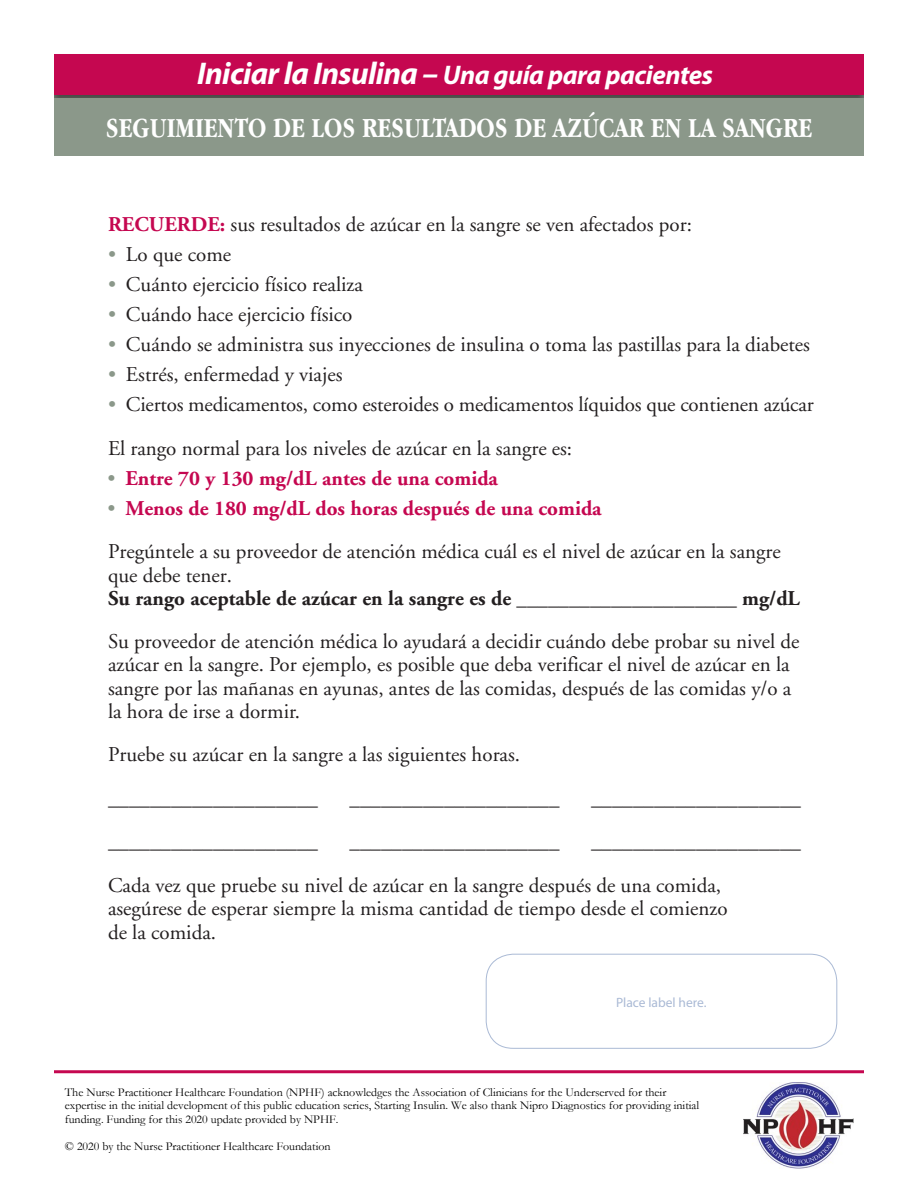
<style>
.page{position:relative;width:918px;height:1188px;background:#fff}
.page>*{position:absolute;margin:0;border:0;box-sizing:border-box;transform-origin:0 0}
.t1{font:700 28.5px "Apple Garamond";color:#fff}
.t2{font:italic 700 27px "Myriad Pro";letter-spacing:-.02em;color:#fff}
.t3{font:21px/23.2px "Adobe Garamond";color:#231f20}
.t4{font:700 21px "Adobe Garamond";color:#c50750}
.t5{font:13.5px "Myriad Pro";color:#aabad5}
.t6{font:12px/13.5px "Garamond";color:#000}
.s1{font-size:31.5px}
.s2{font-weight:700;color:#c50750}
.s3{color:#8b988a}
.s4{font-family:"Adobe Garamond Pro"}
.s5{font-weight:400;color:#8b988a}
.s6{font-weight:700}
</style>
<div class="page">
<hr style="left:54px;top:1070px;width:810px;height:3px;background:#c50750">
<div style="left:54px;top:68px;width:810px;height:88px;background:#8b988a"></div>
<div style="left:46px;top:53px;width:826px;height:45px;background:#231f20;opacity:.65"></div>
<div style="left:54px;top:54px;width:810px;height:40px;background:#c50750"></div>
<div style="left:0;top:0;width:54px;height:256px;background:#fff"></div>
<div style="left:864px;top:0;width:54px;height:256px;background:#fff"></div>
<div style="left:486px;top:954px;width:351px;height:94px;border:1px solid #aabad5;border-radius:27px"></div>
<img style="left:743px;top:1082px;width:111px;height:86px">
<p class="t2" style="left:197px;top:57px;width:517px"><span class="s1">Iniciar la Insulina –</span> Una guía para pacientes</p>
<p class="t1" style="left:106px;top:112px;width:708px">SEGUIMIENTO DE LOS RESULTADOS DE AZÚCAR EN LA SANGRE</p>
<p class="t3" style="left:108px;top:214px;width:585px"><span class="s2">RECUERDE:</span> sus resultados de azúcar en la sangre se ven afectados por:</p>
<p class="t3" style="left:108px;top:244px;width:125px"><span class="s3">•</span> <span class="s4">L</span>o que come</p>
<p class="t3" style="left:108px;top:274px;width:257px"><span class="s3">•</span> <span class="s4">C</span>uánto ejercicio físico realiza</p>
<p class="t3" style="left:108px;top:304px;width:246px"><span class="s3">•</span> <span class="s4">C</span>uándo hace ejercicio físico</p>
<p class="t3" style="left:108px;top:334px;width:704px"><span class="s3">•</span> <span class="s4">C</span>uándo se administra sus inyecciones de insulina o toma las pastillas para la diabetes</p>
<p class="t3" style="left:108px;top:364px;width:236px"><span class="s3">•</span> <span class="s4">E</span>strés, enfermedad y viajes</p>
<p class="t3" style="left:108px;top:394px;width:707px"><span class="s3">•</span> <span class="s4">C</span>iertos medicamentos, como esteroides o medicamentos líquidos que contienen azúcar</p>
<p class="t3" style="left:108px;top:437px;width:466px">El rango normal para los niveles de azúcar en la sangre es:</p>
<p class="t4" style="left:107px;top:467px;width:392px"><span class="s5">•</span> <span class="s4">E</span>ntre 70 y 130 mg/dL antes de una comida</p>
<p class="t4" style="left:107px;top:497px;width:496px"><span class="s5">•</span> <span class="s4">M</span>enos de 180 mg/dL dos horas después de una comida</p>
<p class="t3" style="left:108px;top:541px;width:693px">Pregúntele a su proveedor de atención médica cuál <span class="s4">es el</span> nivel de azúcar en la sangre <span class="s4">que debe tener</span>.<br><span class="s6">Su rango aceptable de azúcar en la sangre es de</span> _____________________ <span class="s6">mg/dL</span></p>
<p class="t3" style="left:108px;top:630px;width:693px">Su proveedor de atención médica lo ayudará a decidir cuándo debe <span class="s4">probar</span> su nivel de azúcar en la sangre. Por ejemplo, es posible que deba verificar el nivel de azúcar en la sangre por las mañanas en ayunas, antes de las comidas, después de las comidas y/o a la hora de irse a dormir.</p>
<p class="t3" style="left:108px;top:734px;width:414px;line-height:43.5px"><span class="s4">Pruebe</span> su azúcar en la sangre a las siguientes horas. ____________________</p>
<p class="t3" style="left:350px;top:787px;width:212px">____________________</p>
<p class="t3" style="left:591px;top:787px;width:211px">____________________</p>
<p class="t3" style="left:108px;top:831px;width:211px">____________________</p>
<p class="t3" style="left:350px;top:831px;width:212px">____________________</p>
<p class="t3" style="left:591px;top:831px;width:211px">____________________</p>
<p class="t3" style="left:108px;top:874px;width:621px">Cada vez que <span class="s4">pruebe</span> su nivel de azúcar en la sangre después de una comida, asegúrese de esperar siempre la misma cantidad de tiempo desde el comienzo de la comida.</p>
<p class="t5" style="left:616px;top:995px;width:92px">Place label here.</p>
<p class="t6" style="left:65px;top:1085px;width:636px">The Nurse Practitioner Healthcare Foundation (NPHF) acknowledges the Association of Clinicians for the Underserved for their expertise in the initial development of this public education series, Starting Insulin. We also thank Nipro Diagnostics for providing initial funding. Funding for this 2020 update provided by NPHF.</p>
<p class="t6" style="left:65px;top:1139px;width:267px">© 2020 by the Nurse Practitioner Healthcare Foundation</p>
</div>
